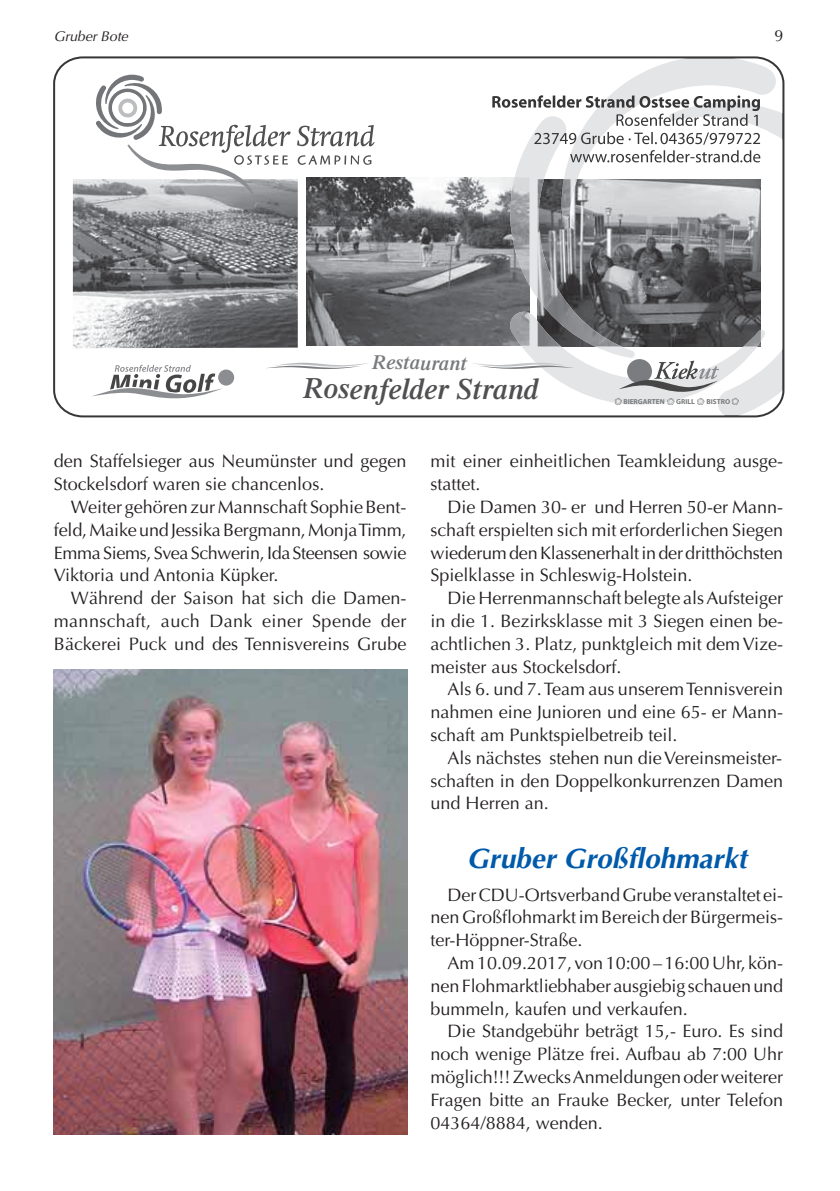
<style>
.page{position:relative;width:840px;height:1191px;background:#fff}
.page>*{position:absolute;margin:0;border:0;box-sizing:border-box;transform-origin:0 0}
.t1{font:italic 600 29.4px "Times";color:#505052}
.t2{font:italic 700 28px "Optima";color:#005aaa}
.t3{font:italic 600 20.2px "Times";color:#787a7c}
.t4{font:18px/22.8px "Optima";color:#231f20;text-align:justify}
.t5{font:16px "Optima";color:#231f20}
.t6{font:italic 14px "Optima";color:#231f20}
.t7{font:700 7.2px "Myriad";color:#787a7c}
</style>
<div class="page">
<img style="left:306px;top:178px;width:164px;height:168px">
<div style="left:218px;top:369px;width:16px;height:16px;background:#8b8d90;border-radius:50%"></div>
<svg style="left:92px;top:365px;width:130px;height:34px"></svg>
<img style="left:73px;top:179px;width:224px;height:169px">
<svg style="left:266px;top:363px;width:102px;height:6px"></svg>
<svg style="left:297px;top:125px;width:77px;height:21px"></svg>
<svg style="left:297px;top:155px;width:74px;height:10px"></svg>
<svg style="left:95px;top:75px;width:195px;height:120px"></svg>
<svg style="left:470px;top:57px;width:313px;height:359px"></svg>
<img style="left:54px;top:669px;width:353px;height:465px">
<p class="t6" style="left:54px;top:31px;width:75px">Gruber Bote</p>
<p class="t5" style="left:773px;top:29px;width:10px">9</p>
<p class="t3" style="left:371px;top:355px;width:97px">Restaurant</p>
<h1 class="t1" style="left:303px;top:378px;width:237px">Rosenfelder Strand</h1>
<p class="t7" style="left:623px;top:398px;width:43px">BIERGARTEN</p>
<p class="t7" style="left:676px;top:398px;width:20px">GRILL</p>
<p class="t7" style="left:706px;top:398px;width:25px">BISTRO</p>
<p class="t4" style="left:54px;top:451px;width:354px">den Staffelsieger aus Neumünster und gegen<br>Stockelsdorf waren sie chancenlos.</p>
<p class="t4" style="left:54px;top:497px;width:354px;text-indent:17px">Weiter gehören zur Mannschaft Sophie Bent&shy;feld, Maike und Jessika Bergmann, Monja Timm, Emma Siems, Svea Schwerin, Ida Steensen sowie Viktoria und Antonia Küpker.</p>
<p class="t4" style="left:54px;top:588px;width:354px;text-indent:17px">Während der Saison hat sich die Damen&shy;mannschaft, auch Dank einer Spende der Bäckerei Puck und des Tennisvereins Grube</p>
<p class="t4" style="left:430px;top:451px;width:354px">mit einer einheitlichen Teamkleidung ausge&shy;stattet.</p>
<p class="t4" style="left:430px;top:497px;width:354px;text-indent:17px">Die Damen 30- er und Herren 50-er Mann&shy;schaft erspielten sich mit erforderlichen Siegen wiederum den Klassenerhalt in der dritthöchsten Spielklasse in Schleswig-Holstein.</p>
<p class="t4" style="left:430px;top:588px;width:354px;text-indent:17px">Die Herrenmannschaft belegte als Aufsteiger in die 1. Bezirksklasse mit 3 Siegen einen be&shy;achtlichen 3. Platz, punktgleich mit dem Vize&shy;meister aus Stockelsdorf.</p>
<p class="t4" style="left:430px;top:679px;width:354px;text-indent:17px">Als 6. und 7. Team aus unserem Tennisverein nahmen eine Junioren und eine 65- er Mann&shy;schaft am Punktspielbetreib teil.</p>
<p class="t4" style="left:430px;top:748px;width:354px;text-indent:17px">Als nächstes stehen nun die Vereinsmeister&shy;schaften in den Doppelkonkurrenzen Damen und Herren an.</p>
<h2 class="t2" style="left:466px;top:847px;width:281px">Gruber Großflohmarkt</h2>
<p class="t4" style="left:430px;top:885px;width:354px;text-indent:17px">Der CDU-Ortsverband Grube veranstaltet ei&shy;nen Großflohmarkt im Bereich der Bürgermeis&shy;ter-Höppner-Straße.</p>
<p class="t4" style="left:430px;top:953px;width:354px;text-indent:17px">Am 10.09.2017, von 10:00 – 16:00 Uhr, kön&shy;nen Flohmarktliebhaber ausgiebig schauen und bummeln, kaufen und verkaufen.</p>
<p class="t4" style="left:430px;top:1021px;width:354px;text-indent:17px">Die Standgebühr beträgt 15,- Euro. Es sind noch wenige Plätze frei. Aufbau ab 7:00 Uhr möglich!!! Zwecks Anmeldungen oder weiterer Fragen bitte an Frauke Becker, unter Telefon 04364/8884, wenden.</p>
</div>
